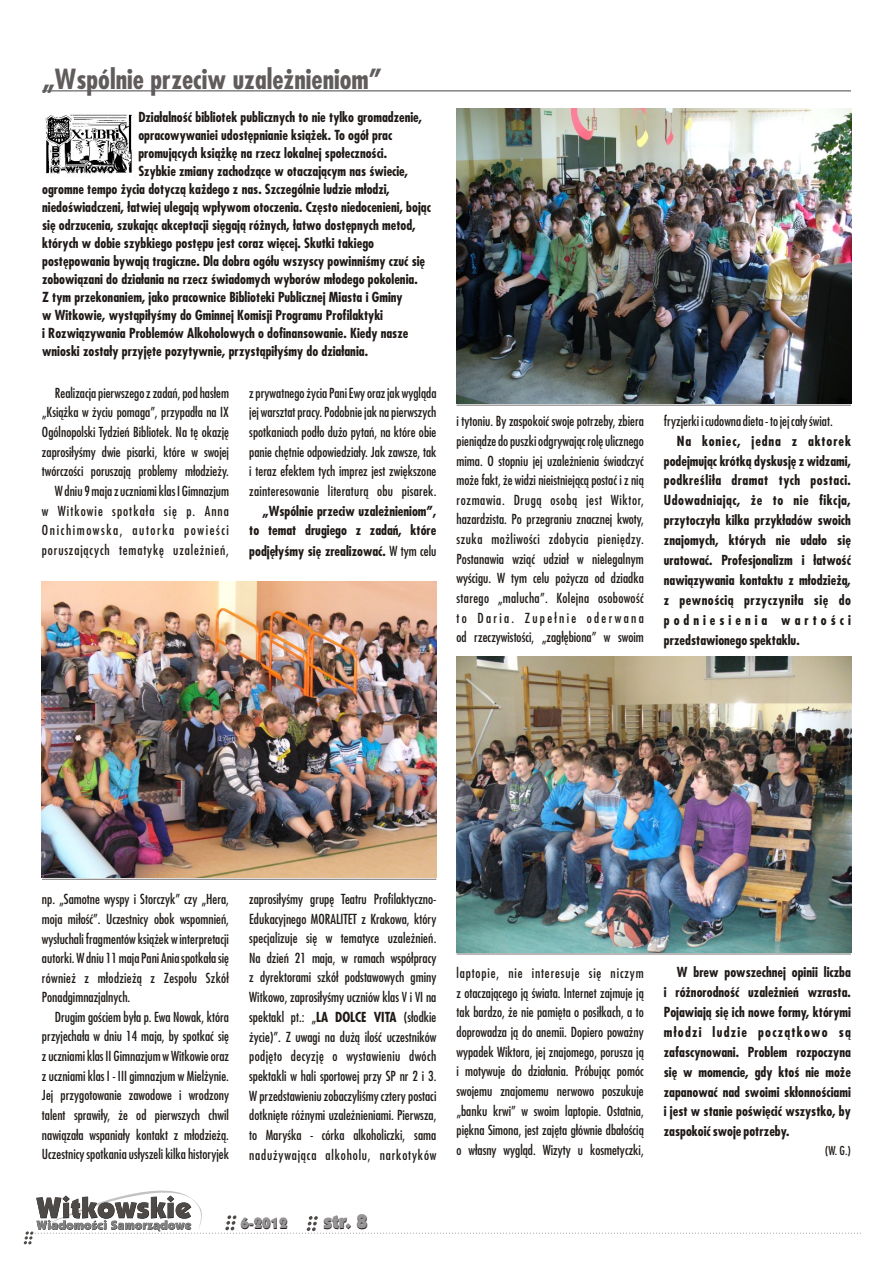
<style>
.page{position:relative;width:893px;height:1263px;background:#fff}
.page>*{position:absolute;margin:0;border:0;box-sizing:border-box;transform-origin:0 0}
.t1{font:700 27px "Fujiyama";color:#615c5c}
.t2{font:900 19.5px "Kabel IT Cby BT";color:#1f1a17}
.t3{font:900 15px "Kabel IT Cby BT";color:#1f1a17}
.t4{font:13.5px/19.6px "Fujiyama";color:#1f1a17;text-align:justify}
.t5{font:700 13.5px/20px "Fujiyama";color:#1f1a17;text-align:justify}
.t6{font:12px "Fujiyama";color:#1f1a17}
.s1{font-weight:400}
.s2{font-weight:700}
</style>
<div class="page">
<svg style="left:24px;top:1190px;width:837px;height:54px"></svg>
<hr style="left:42px;top:90px;width:809px;height:2px;background:#828282">
<img style="left:457px;top:108px;width:394px;height:296px">
<img style="left:457px;top:657px;width:394px;height:295px">
<img style="left:42px;top:582px;width:394px;height:296px">
<hr style="left:457px;top:405px;width:394px;height:1px;background:#737070">
<hr style="left:457px;top:953px;width:394px;height:1px;background:#737070">
<hr style="left:42px;top:879px;width:394px;height:1px;background:#737070">
<img style="left:45px;top:114px;width:87px;height:60px">
<h1 class="t1" style="left:42px;top:69px;width:342px">„Wspólnie przeciw uzależnieniom”</h1>
<p class="t5" style="left:138px;top:109px;width:285px">Działalność bibliotek publicznych to nie tylko gromadzenie,</p>
<p class="t5" style="left:138px;top:127px;width:255px">opracowywaniei udostępnianie książek. To ogół prac</p>
<p class="t5" style="left:138px;top:145px;width:250px">promujących książkę na rzecz lokalnej społeczności.</p>
<p class="t5" style="left:138px;top:163px;width:271px">Szybkie zmiany zachodzące w otaczającym nas świecie,</p>
<p class="t5" style="left:42px;top:181px;width:349px">ogromne tempo życia dotyczą każdego z nas. Szczególnie ludzie młodzi,</p>
<p class="t5" style="left:42px;top:199px;width:390px">niedoświadczeni, łatwiej ulegają wpływom otoczenia. Często niedocenieni, bojąc</p>
<p class="t5" style="left:42px;top:217px;width:375px">się odrzucenia, szukając akceptacji sięgają różnych, łatwo dostępnych metod,</p>
<p class="t5" style="left:42px;top:235px;width:333px">których w dobie szybkiego postępu jest coraz więcej. Skutki takiego</p>
<p class="t5" style="left:42px;top:253px;width:385px">postępowania bywają tragiczne. Dla dobra ogółu wszyscy powinniśmy czuć się</p>
<p class="t5" style="left:42px;top:271px;width:377px">zobowiązani do działania na rzecz świadomych wyborów młodego pokolenia.</p>
<p class="t5" style="left:42px;top:289px;width:362px">Z tym przekonaniem, jako pracownice Biblioteki Publicznej Miasta i Gminy</p>
<p class="t5" style="left:42px;top:307px;width:342px">w Witkowie, wystąpiłyśmy do Gminnej Komisji Programu Profilaktyki</p>
<p class="t5" style="left:42px;top:325px;width:368px">i Rozwiązywania Problemów Alkoholowych o dofinansowanie. Kiedy nasze</p>
<p class="t5" style="left:42px;top:343px;width:327px">wnioski zostały przyjęte pozytywnie, przystąpiłyśmy do działania.</p>
<p class="t4" style="left:249px;top:384px;width:189px">z prywatnego życia Pani Ewy oraz jak wygląda jej warsztat pracy. Podobnie jak na pierwszych spotkaniach podło dużo pytań, na które obie panie chętnie odpowiedziały. Jak zawsze, tak i teraz efektem tych imprez jest zwiększone zainteresowanie literaturą obu pisarek.</p>
<p class="t5" style="left:249px;top:502px;width:189px;text-indent:13px">„Wspólnie przeciw uzależnieniom”, to temat drugiego z zadań, które podjęłyśmy się zrealizować. <span class="s1">W tym celu</span></p>
<p class="t4" style="left:42px;top:384px;width:189px;text-align:right">Realizacja pierwszego z zadań, pod hasłem „Książka w życiu pomaga”, przypadła na IX Ogólnopolski Tydzień Bibliotek. Na tę okazję zaprosiłyśmy dwie pisarki, które w swojej twórczości poruszają problemy młodzieży.<br>W dniu 9 maja z uczniami klas I Gimnazjum<br>w Witkowie spotkała się p. Anna Onichimowska, autorka powieści poruszających tematykę uzależnień,</p>
<p class="t4" style="left:457px;top:413px;width:189px">i tytoniu. By zaspokoić swoje potrzeby, zbiera pieniądze do puszki odgrywając rolę ulicznego mima. O stopniu jej uzależnienia świadczyć może fakt, że widzi nieistniejącą postać i z nią rozmawia. Drugą osobą jest Wiktor, hazardzista. Po przegraniu znacznej kwoty, szuka możliwości zdobycia pieniędzy.<br>Postanawia wziąć udział w nielegalnym wyścigu. W tym celu pożycza od dziadka starego „malucha”. Kolejna osobowość to Daria. Zupełnie oderwana od rzeczywistości, „zagłębiona” w swoim</p>
<p class="t4" style="left:664px;top:413px;width:170px">fryzjerki i cudowna dieta - to jej cały świat.</p>
<p class="t5" style="left:664px;top:432px;width:189px;text-indent:13px">Na koniec, jedna z aktorek podejmując krótką dyskusję z widzami, podkreśliła dramat tych postaci.<br>Udowadniając, że to nie fikcja, przytoczyła kilka przykładów swoich znajomych, których nie udało się uratować. Profesjonalizm i łatwość nawiązywania kontaktu z młodzieżą, z pewnością przyczyniła się do podniesienia wartości przedstawionego spektaklu.</p>
<p class="t4" style="left:42px;top:890px;width:189px">np. „Samotne wyspy i Storczyk” czy „Hera, moja miłość”. Uczestnicy obok wspomnień, wysłuchali fragmentów książek w interpretacji autorki. W dniu 11 maja Pani Ania spotkała się również z młodzieżą z Zespołu Szkół Ponadgimnazjalnych.</p>
<p class="t4" style="left:42px;top:1008px;width:189px;text-indent:13px">Drugim gościem była p. Ewa Nowak, która przyjechała w dniu 14 maja, by spotkać się zuczniami klas II Gimnazjum w Witkowie oraz z uczniami klas I - III gimnazjum w Mielżynie.<br>Jej przygotowanie zawodowe i wrodzony talent sprawiły, że od pierwszych chwil nawiązała wspaniały kontakt z młodzieżą.<br>Uczestnicy spotkania usłyszeli kilka historyjek</p>
<p class="t4" style="left:249px;top:890px;width:189px">zaprosiłyśmy grupę Teatru Profilaktyczno-Edukacyjnego MORALITET z Krakowa, który specjalizuje się w tematyce uzależnień.<br>Na dzień 21 maja, w ramach współpracy z dyrektorami szkół podstawowych gminy Witkowo, zaprosiłyśmy uczniów klas V i VI na spektakl pt.: „<span class="s2">LA DOLCE VITA</span> (słodkie życie)”. Z uwagi na dużą ilość uczestników podjęto decyzję o wystawieniu dwóch spektakli w hali sportowej przy SP nr 2 i 3.<br>W przedstawieniu zobaczyliśmy cztery postaci dotknięte różnymi uzależnieniami. Pierwsza, to Maryśka - córka alkoholiczki, sama nadużywająca alkoholu, narkotyków</p>
<p class="t4" style="left:456px;top:964px;width:189px">laptopie, nie interesuje się niczym z otaczającego ją świata. Internet zajmuje ją tak bardzo, że nie pamięta o posiłkach, a to doprowadza ją do anemii. Dopiero poważny wypadek Wiktora, jej znajomego, porusza ją i motywuje do działania. Próbując pomóc swojemu znajomemu nerwowo poszukuje „banku krwi” w swoim laptopie. Ostatnia, piękna Simona, jest zajęta głównie dbałością o własny wygląd. Wizyty u kosmetyczki,</p>
<p class="t5" style="left:664px;top:963px;width:189px;text-indent:13px">W brew powszechnej opinii liczba i różnorodność uzależnień wzrasta.<br>Pojawiają się ich nowe formy, którymi młodzi ludzie początkowo są zafascynowani. Problem rozpoczyna się w momencie, gdy ktoś nie może zapanować nad swoimi skłonnościami i jest w stanie poświęcić wszystko, by zaspokoić swoje potrzeby.</p>
<p class="t6" style="left:825px;top:1145px;width:27px">(W. G.)</p>
<p class="t3" style="left:241px;top:1218px;width:49px">6-2012</p>
<h2 class="t2" style="left:324px;top:1214px;width:46px">str. 8</h2>
</div>
